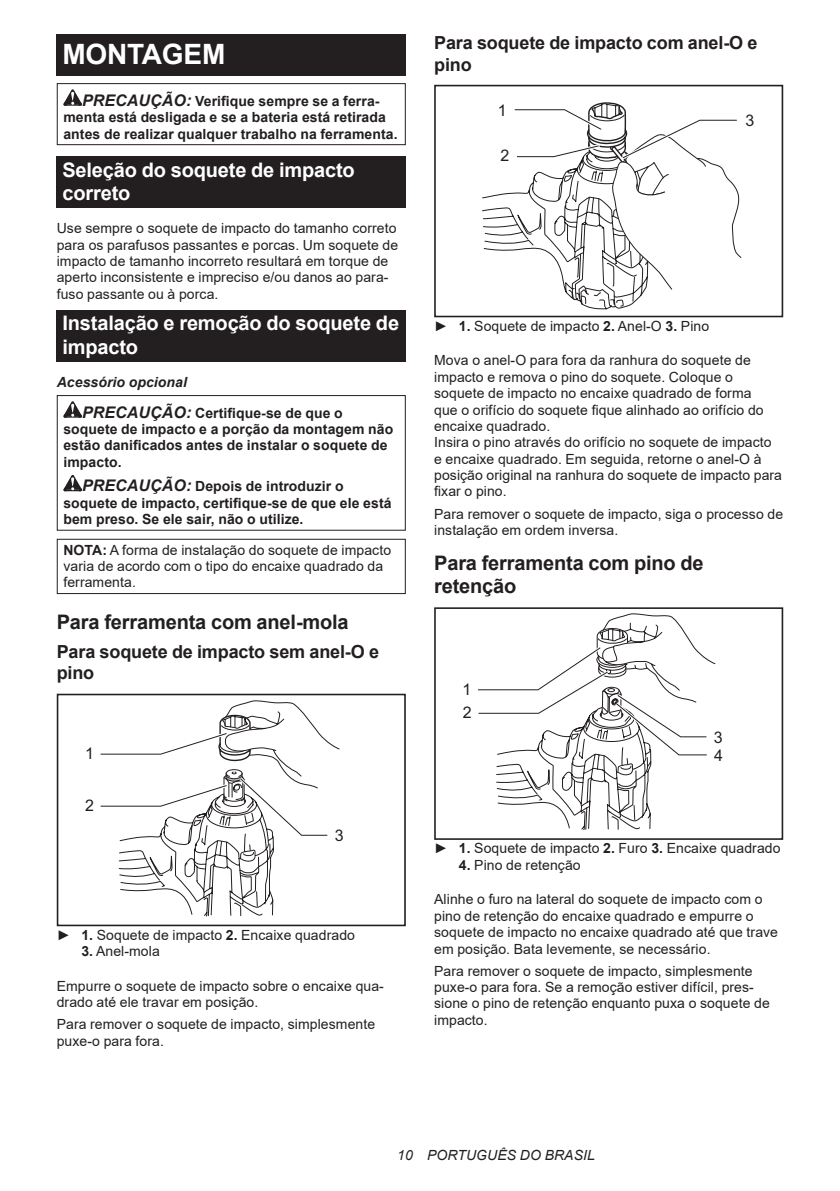
<style>
.page{position:relative;width:840px;height:1191px;background:#fff}
.page>*{position:absolute;margin:0;border:0;box-sizing:border-box;transform-origin:0 0}
.t1{font:700 28px "Arial";letter-spacing:-.01em;color:#fff}
.t2{font:700 20px/23.4px "Arial";letter-spacing:-.01em;color:#fff}
.t3{font:700 20px/23.4px "Arial";letter-spacing:-.01em;color:#231f20}
.t4{font:700 18px/21px "Arial";letter-spacing:-.01em;color:#231f20}
.t5{font:16px "Arial";color:#231f20}
.t6{font:14px/16.4px "Arial";letter-spacing:.005em;color:#231f20}
.t7{font:700 14px/16.4px "Arial";letter-spacing:.005em;color:#231f20}
.t8{font:italic 14px "Arial";letter-spacing:.005em;color:#231f20}
.s1{font-style:italic;font-size:16px}
.s2{font-style:italic}
.s3{font-weight:700}
</style>
<div class="page">
<div style="left:57px;top:34px;width:348px;height:41px;background:#231f20"></div>
<svg style="left:63px;top:89px;width:19px;height:17px"></svg>
<div style="left:57px;top:83px;width:348px;height:62px;border:1px solid #231f20"></div>
<div style="left:57px;top:156px;width:348px;height:52px;background:#231f20"></div>
<div style="left:57px;top:310px;width:348px;height:52px;background:#231f20"></div>
<svg style="left:63px;top:401px;width:19px;height:17px"></svg>
<svg style="left:63px;top:475px;width:19px;height:16px"></svg>
<div style="left:57px;top:395px;width:348px;height:136px;border:1px solid #231f20"></div>
<div style="left:57px;top:539px;width:348px;height:55px;border:1px solid #231f20"></div>
<div style="left:57px;top:693px;width:348px;height:233px;border:2px solid #231f20"></div>
<svg style="left:100px;top:700px;width:240px;height:217px"></svg>
<div style="left:434px;top:85px;width:348px;height:232px;border:2px solid #231f20"></div>
<svg style="left:481px;top:102px;width:260px;height:215px"></svg>
<div style="left:434px;top:607px;width:348px;height:233px;border:2px solid #231f20"></div>
<svg style="left:478px;top:613px;width:237px;height:217px"></svg>
<h1 class="t1" style="left:62px;top:34px;width:164px">MONTAGEM</h1>
<p class="t7" style="left:63px;top:93px;width:335px;text-indent:19px"><span class="s1">PRECAUÇÃO:</span> Verifique sempre se a ferra&shy;menta está desligada e se a bateria está retirada antes de realizar qualquer trabalho na ferramenta.</p>
<h2 class="t2" style="left:62px;top:158px;width:294px">Seleção do soquete de impacto correto</h2>
<p class="t6" style="left:57px;top:220px;width:343px">Use sempre o soquete de impacto do tamanho correto para os parafusos passantes e porcas. Um soquete de impacto de tamanho incorreto resultará em torque de aperto inconsistente e impreciso e/ou danos ao para&shy;fuso passante ou à porca.</p>
<h2 class="t2" style="left:62px;top:312px;width:338px">Instalação e remoção do soquete de impacto</h2>
<p class="t7" style="left:82px;top:367px;width:262px;line-height:30.6px;text-indent:-25px"><span class="s2">Acessório opcional<br></span><span class="s1">PRECAUÇÃO:</span> Certifique-se de que o</p>
<p class="t7" style="left:63px;top:421px;width:331px">soquete de impacto e a porção da montagem não estão danificados antes de instalar o soquete de impacto.</p>
<p class="t7" style="left:63px;top:478px;width:329px;text-indent:19px"><span class="s1">PRECAUÇÃO:</span> Depois de introduzir o soquete de impacto, certifique-se de que ele está bem preso. Se ele sair, não o utilize.</p>
<p class="t6" style="left:63px;top:541px;width:329px"><span class="s3">NOTA:</span> A forma de instalação do soquete de impacto varia de acordo com o tipo do encaixe quadrado da ferramenta.</p>
<h2 class="t3" style="left:57px;top:610px;width:293px">Para ferramenta com anel-mola</h2>
<p class="t4" style="left:57px;top:642px;width:323px">Para soquete de impacto sem anel-O e pino</p>
<p class="t5" style="left:85px;top:743px;width:10px">1</p>
<p class="t5" style="left:85px;top:795px;width:10px">2</p>
<p class="t5" style="left:334px;top:825px;width:10px">3</p>
<p class="t6" style="left:57px;top:926px;width:299px">► <span class="s3">1.</span> Soquete de impacto <span class="s3">2.</span> Encaixe quadrado</p>
<p class="t6" style="left:81px;top:943px;width:80px"><span class="s3">3.</span> Anel-mola</p>
<p class="t6" style="left:57px;top:977px;width:328px">Empurre o soquete de impacto sobre o encaixe qua&shy;drado até ele travar em posição.</p>
<p class="t6" style="left:57px;top:1016px;width:320px">Para remover o soquete de impacto, simplesmente puxe-o para fora.</p>
<p class="t4" style="left:434px;top:33px;width:324px">Para soquete de impacto com anel-O e pino</p>
<p class="t5" style="left:497px;top:100px;width:10px">1</p>
<p class="t5" style="left:500px;top:145px;width:10px">2</p>
<p class="t5" style="left:745px;top:110px;width:10px">3</p>
<p class="t6" style="left:434px;top:318px;width:276px">► <span class="s3">1.</span> Soquete de impacto <span class="s3">2.</span> Anel-O <span class="s3">3.</span> Pino</p>
<p class="t6" style="left:434px;top:352px;width:349px">Mova o anel-O para fora da ranhura do soquete de impacto e remova o pino do soquete. Coloque o soquete de impacto no encaixe quadrado de forma<br>que o orifício do soquete fique alinhado ao orifício do encaixe quadrado.<br>Insira o pino através do orifício no soquete de impacto e encaixe quadrado. Em seguida, retorne o anel-O à posição original na ranhura do soquete de impacto para fixar o pino.</p>
<p class="t6" style="left:434px;top:505px;width:350px">Para remover o soquete de impacto, siga o processo de instalação em ordem inversa.</p>
<h2 class="t3" style="left:434px;top:551px;width:271px">Para ferramenta com pino de retenção</h2>
<p class="t5" style="left:462px;top:678px;width:10px">1</p>
<p class="t5" style="left:462px;top:702px;width:10px">2</p>
<p class="t5" style="left:713px;top:726px;width:10px">3</p>
<p class="t5" style="left:713px;top:744px;width:10px">4</p>
<p class="t6" style="left:434px;top:840px;width:348px">► <span class="s3">1.</span> Soquete de impacto <span class="s3">2.</span> Furo <span class="s3">3.</span> Encaixe quadrado</p>
<p class="t6" style="left:458px;top:856px;width:123px"><span class="s3">4.</span> Pino de retenção</p>
<p class="t6" style="left:434px;top:891px;width:345px">Alinhe o furo na lateral do soquete de impacto com o pino de retenção do encaixe quadrado e empurre o soquete de impacto no encaixe quadrado até que trave em posição. Bata levemente, se necessário.</p>
<p class="t6" style="left:434px;top:962px;width:337px">Para remover o soquete de impacto, simplesmente puxe-o para fora. Se a remoção estiver difícil, pres&shy;sione o pino de retenção enquanto puxa o soquete de impacto.</p>
<p class="t8" style="left:397px;top:1146px;width:199px">10 PORTUGUÊS DO BRASIL</p>
</div>
